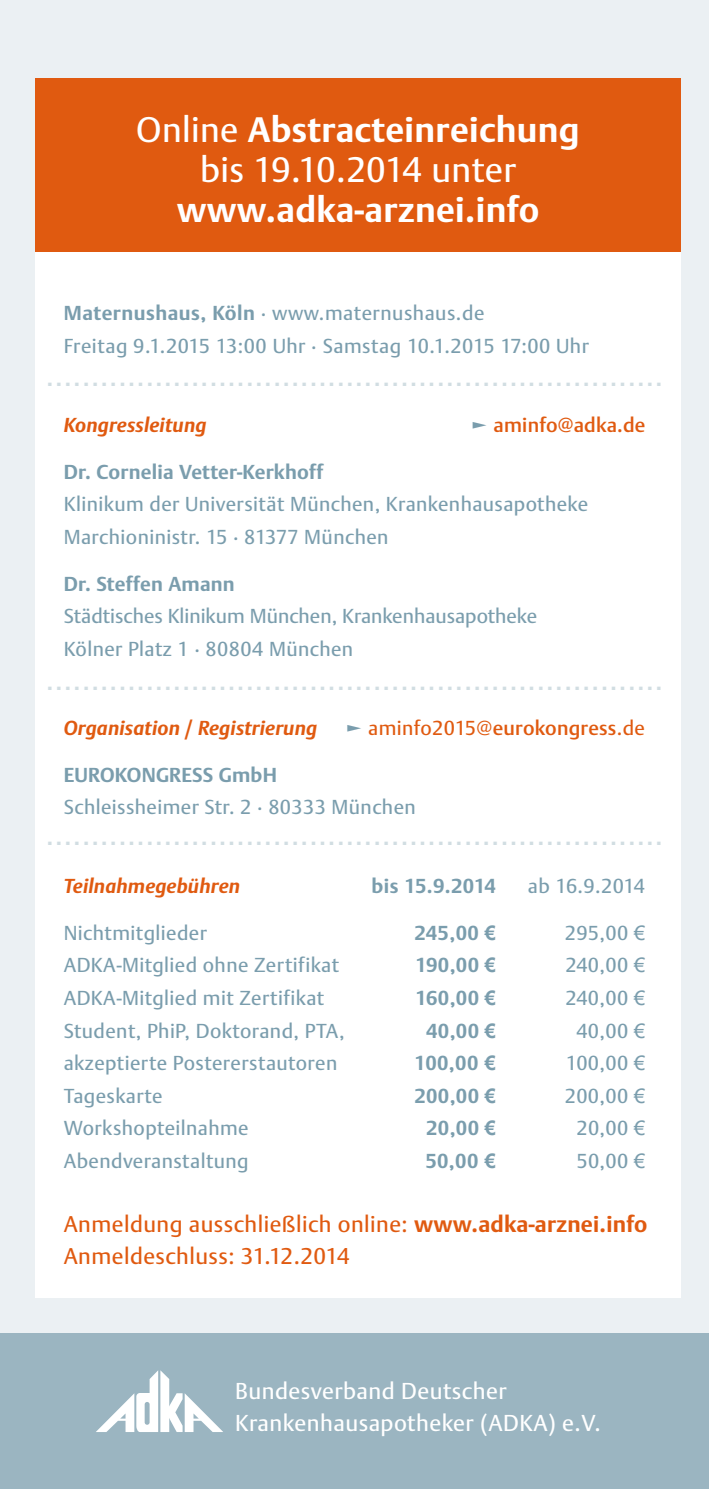
<style>
.page{position:relative;width:709px;height:1489px;background:#fff}
.page>*{position:absolute;margin:0;border:0;box-sizing:border-box;transform-origin:0 0}
.t1{font:35px/40px "DTL Argo T";letter-spacing:.01em;color:#fff;text-align:center}
.t2{font:700 35px "DTL Argo T";letter-spacing:.01em;color:#fff}
.t3{font:30px "Helvetica Neue";color:#d1dde2}
.t4{font:22.75px/32.5px "DTL Argo T";letter-spacing:.02em;color:#fff}
.t5{font:22.5px/32.5px "DTL Argo T";letter-spacing:.02em;color:#e05a10}
.t6{font:20px/32.5px "DTL Argo T";letter-spacing:.02em;color:#7a9dad}
.t7{font:700 20px "DTL Argo T";letter-spacing:.01em;color:#7a9dad}
.t8{font:20px/32.5px "DTL Argo T";color:#7a9dad}
.t9{font:italic 700 20px "DTL Argo T";letter-spacing:.01em;color:#e05a10}
.t10{font:20px "DTL Argo T";letter-spacing:.02em;color:#e05a10}
.t11{font:500 20px "DTL Argo T";letter-spacing:.01em;color:#e05a10}
.s1{font-weight:700}
.s2{color:#7a9dad}
.s3{font-weight:500}
.s4{font-family:"Arial"}
</style>
<div class="page">
<div style="left:0;top:0;width:709px;height:1488px;background:#ebf0f3"></div>
<div style="left:35px;top:78px;width:645px;height:1219px;background:#fff"></div>
<div style="left:35px;top:78px;width:645px;height:174px;background:#e05a10"></div>
<div style="left:0;top:1332px;width:709px;height:156px;background:#9bb5c1"></div>
<svg style="left:97px;top:1370px;width:125px;height:61px"></svg>
<h1 class="t1" style="left:136px;top:109px;width:445px">Online <span class="s1">Abstracteinreichung </span>bis 19.10.2014 unter</h1>
<h1 class="t2" style="left:177px;top:188px;width:364px">www.adka-arznei.info</h1>
<p class="t6" style="left:64px;top:297px;width:526px"><span class="s1">Maternushaus, Köln</span> · www.maternushaus.de<br>Freitag 9.1.2015 13:00 Uhr · Samstag 10.1.2015 17:00 Uhr</p>
<h2 class="t3" style="left:46px;top:358px;width:619px">....................................................................</h2>
<p class="t9" style="left:64px;top:413px;width:144px">Kongressleitung</p>
<p class="t11" style="left:471px;top:413px;width:176px"><span class="s2">❑</span> aminfo@adka.de</p>
<p class="t7" style="left:64px;top:460px;width:261px">Dr. Cornelia Vetter-Kerkhoff</p>
<p class="t6" style="left:64px;top:488px;width:526px">Klinikum der Universität München, Krankenhausapotheke<br>Marchioninistr. 15 · 81377 München</p>
<p class="t7" style="left:64px;top:571px;width:172px">Dr. Steffen Amann</p>
<p class="t8" style="left:64px;top:599px;width:475px">Städtisches Klinikum München, Krankenhausapotheke<br>Kölner Platz 1 · 80804 München</p>
<h2 class="t3" style="left:46px;top:661px;width:619px">....................................................................</h2>
<p class="t9" style="left:64px;top:715px;width:255px">Organisation / Registrierung</p>
<p class="t10" style="left:346px;top:715px;width:301px"><span class="s2">❑</span> aminfo2015@<span class="s3">eurokongress</span>.de</p>
<p class="t7" style="left:64px;top:762px;width:215px">EUROKONGRESS GmbH</p>
<p class="t6" style="left:64px;top:790px;width:353px">Schleissheimer Str. 2 · 80333 München</p>
<h2 class="t3" style="left:46px;top:816px;width:619px">....................................................................</h2>
<p class="t9" style="left:64px;top:874px;width:178px">Teilnahmegebühren</p>
<p class="t7" style="left:371px;top:874px;width:126px">bis 15.9.2014</p>
<p class="t6" style="left:528px;top:869px;width:119px">ab 16.9.2014</p>
<p class="t6" style="left:64px;top:916px;width:145px">Nichtmitglieder</p>
<p class="t7" style="left:414px;top:921px;width:83px">245,00 <span class="s4">€</span></p>
<p class="t6" style="left:565px;top:916px;width:82px">295,00 <span class="s4">€</span></p>
<p class="t6" style="left:64px;top:948px;width:277px">ADKA-Mitglied ohne Zertifikat</p>
<p class="t7" style="left:415px;top:953px;width:82px">190,00 <span class="s4">€</span></p>
<p class="t6" style="left:565px;top:948px;width:81px">240,00 <span class="s4">€</span></p>
<p class="t6" style="left:64px;top:981px;width:262px">ADKA-Mitglied mit Zertifikat</p>
<p class="t7" style="left:415px;top:986px;width:82px">160,00 <span class="s4">€</span></p>
<p class="t6" style="left:565px;top:981px;width:81px">240,00 <span class="s4">€</span></p>
<p class="t6" style="left:64px;top:1013px;width:282px">Student, PhiP, Doktorand, PTA,</p>
<p class="t7" style="left:426px;top:1018px;width:71px">40,00 <span class="s4">€</span></p>
<p class="t6" style="left:576px;top:1013px;width:70px">40,00 <span class="s4">€</span></p>
<p class="t6" style="left:64px;top:1046px;width:275px">akzeptierte Postererstautoren</p>
<p class="t7" style="left:414px;top:1051px;width:83px">100,00 <span class="s4">€</span></p>
<p class="t6" style="left:566px;top:1046px;width:81px">100,00 <span class="s4">€</span></p>
<p class="t6" style="left:64px;top:1078px;width:100px">Tageskarte</p>
<p class="t7" style="left:414px;top:1083px;width:83px">200,00 <span class="s4">€</span></p>
<p class="t6" style="left:565px;top:1078px;width:82px">200,00 <span class="s4">€</span></p>
<p class="t6" style="left:64px;top:1111px;width:186px">Workshopteilnahme</p>
<p class="t7" style="left:426px;top:1116px;width:71px">20,00 <span class="s4">€</span></p>
<p class="t6" style="left:576px;top:1111px;width:70px">20,00 <span class="s4">€</span></p>
<p class="t6" style="left:64px;top:1143px;width:186px">Abendveranstaltung</p>
<p class="t7" style="left:425px;top:1148px;width:72px">50,00 <span class="s4">€</span></p>
<p class="t6" style="left:576px;top:1143px;width:70px">50,00 <span class="s4">€</span></p>
<p class="t5" style="left:64px;top:1207px;width:585px">Anmeldung ausschließlich online: <span class="s1">www.adka-arznei.info<br></span>Anmeldeschluss: 31.12.2014</p>
<p class="t4" style="left:235px;top:1373px;width:367px">Bundesverband Deutscher<br>Krankenhausapotheker (ADKA) e.V.</p>
</div>
